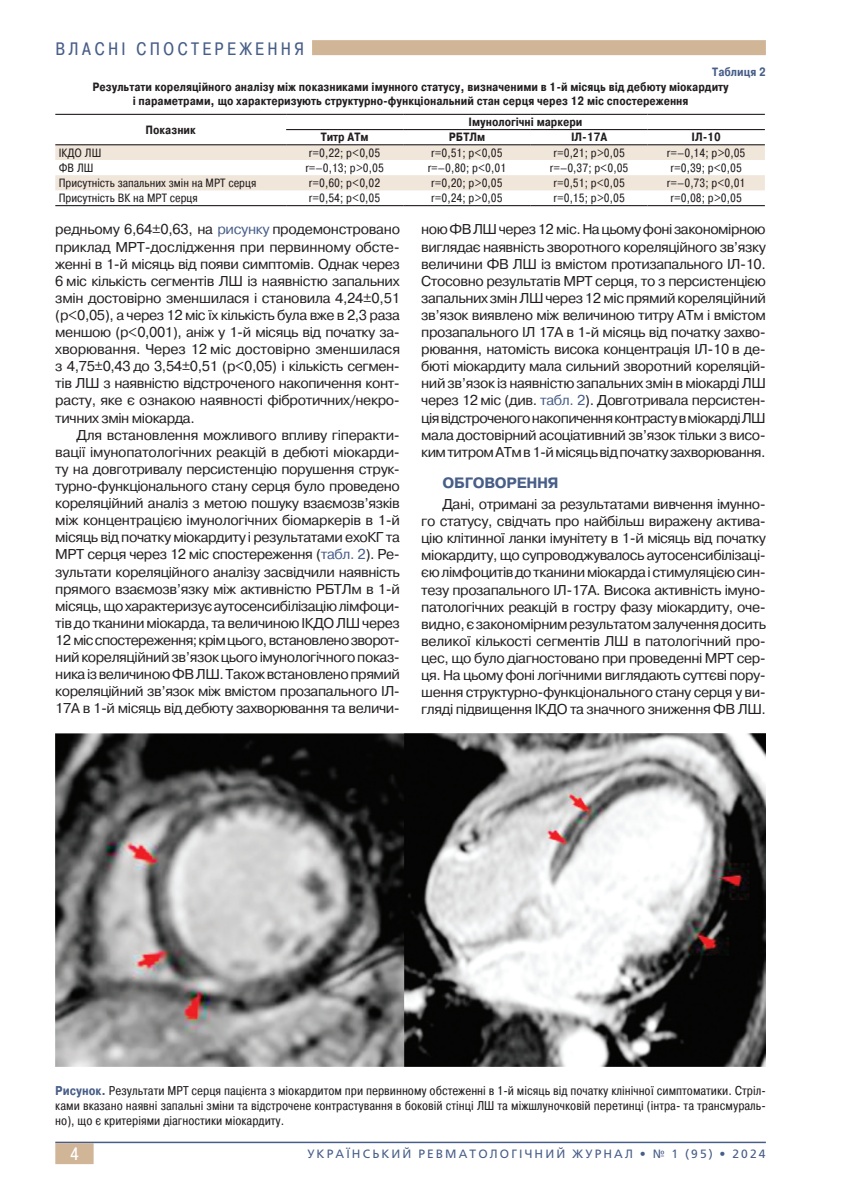
<style>
.page{position:relative;width:851px;height:1204px;background:#fff}
.page>*{position:absolute;margin:0;border:0;box-sizing:border-box;transform-origin:0 0}
.t1{font:18px "Pragmatica Cond";letter-spacing:.175em;color:#485e88}
.t2{font:18px "Pragmatica Cond";color:#fff}
.Заголовок{font:700 15px "Pragmatica";letter-spacing:-.02em;color:#485e88}
.Текст{font:14.25px/17.1px "Pragmatica";letter-spacing:-.03em;color:#231f20;text-align:justify}
.Рисунок{font:12.75px/15.3px "Pragmatica Cond";color:#231f20;text-align:justify}
.Таблица{font:12px "Pragmatica Cond";color:#231f20}
.Название_2{font:700 12px/14.4px "Pragmatica Cond";color:#231f20;text-align:center}
.Заголовок-2{font:700 12px "Pragmatica Cond";color:#231f20}
.t3{font:12px "Free Set";letter-spacing:.175em;color:#485e88}
.Название_1{font:700 12px "Pragmatica Cond";color:#485e88}
.s1{color:#485e88}
.s2{font-weight:700;color:#485e88}
</style>
<div class="page">
<hr style="left:55px;top:1141px;width:710px;height:2px;background:#485e88">
<div style="left:55px;top:1142px;width:39px;height:21px;background:#d1b597"></div>
<img style="left:55px;top:733px;width:710px;height:333px">
<svg style="left:55px;top:145px;width:709px;height:45px"></svg>
<hr style="left:286px;top:129px;width:117px;height:1px;background:#231f20">
<hr style="left:403px;top:129px;width:127px;height:1px;background:#231f20">
<hr style="left:530px;top:129px;width:117px;height:1px;background:#231f20">
<hr style="left:647px;top:129px;width:117px;height:1px;background:#231f20">
<hr style="left:55px;top:114px;width:231px;height:1px;background:#231f20">
<hr style="left:286px;top:114px;width:117px;height:1px;background:#231f20">
<hr style="left:403px;top:114px;width:127px;height:1px;background:#231f20">
<hr style="left:530px;top:114px;width:117px;height:1px;background:#231f20">
<hr style="left:647px;top:114px;width:117px;height:1px;background:#231f20">
<hr style="left:55px;top:144px;width:231px;height:1px;background:#231f20">
<hr style="left:286px;top:144px;width:117px;height:1px;background:#231f20">
<hr style="left:403px;top:144px;width:127px;height:1px;background:#231f20">
<hr style="left:530px;top:144px;width:117px;height:1px;background:#231f20">
<hr style="left:647px;top:144px;width:117px;height:1px;background:#231f20">
<hr style="left:55px;top:205px;width:231px;height:1px;background:#231f20">
<hr style="left:286px;top:205px;width:117px;height:1px;background:#231f20">
<hr style="left:403px;top:205px;width:127px;height:1px;background:#231f20">
<hr style="left:530px;top:205px;width:117px;height:1px;background:#231f20">
<hr style="left:647px;top:205px;width:117px;height:1px;background:#231f20">
<div style="left:55px;top:40px;width:710px;height:15px;background:#d1b597"></div>
<div style="left:45px;top:38px;width:267px;height:18px;background:#fff"></div>
<p class="t1" style="left:55px;top:38px;width:250px">ВЛАСНІ СПОСТЕРЕЖЕННЯ</p>
<p class="Название_1" style="left:712px;top:65px;width:55px">Таблиця 2</p>
<p class="Название_2" style="left:92px;top:80px;width:637px">Результати кореляційного аналізу між показниками імунного статусу, визначеними в 1-й місяць від дебюту міокардиту і параметрами, що характеризують структурно-функціональний стан серця через 12 міс спостереження</p>
<p class="Заголовок-2" style="left:145px;top:122px;width:52px">Показник</p>
<p class="Заголовок-2" style="left:468px;top:115px;width:115px">Імунологічні маркери</p>
<p class="Заголовок-2" style="left:321px;top:130px;width:49px">Титр АТм</p>
<p class="Заголовок-2" style="left:448px;top:130px;width:38px">РБТЛм</p>
<p class="Заголовок-2" style="left:571px;top:130px;width:38px">ІЛ-17А</p>
<p class="Заголовок-2" style="left:691px;top:130px;width:31px">ІЛ-10</p>
<p class="Таблица" style="left:59px;top:145px;width:44px">ІКДО ЛШ</p>
<p class="Таблица" style="left:309px;top:145px;width:73px">r=0,22; p&lt;0,05</p>
<p class="Таблица" style="left:431px;top:145px;width:73px">r=0,51; р&lt;0,05</p>
<p class="Таблица" style="left:553px;top:145px;width:73px">r=0,21; р&gt;0,05</p>
<p class="Таблица" style="left:667px;top:145px;width:80px">r=–0,14; р&gt;0,05</p>
<p class="Таблица" style="left:59px;top:160px;width:36px">ФВ ЛШ</p>
<p class="Таблица" style="left:305px;top:160px;width:80px">r=–0,13; p&gt;0,05</p>
<p class="Таблица" style="left:427px;top:160px;width:80px">r=–0,80; р&lt;0,01</p>
<p class="Таблица" style="left:550px;top:160px;width:80px">r=–0,37; р&lt;0,05</p>
<p class="Таблица" style="left:670px;top:160px;width:73px">r=0,39; р&lt;0,05</p>
<p class="Таблица" style="left:59px;top:175px;width:199px">Присутність запальних змін на МРТ серця</p>
<p class="Таблица" style="left:309px;top:175px;width:73px">r=0,60; р&lt;0,02</p>
<p class="Таблица" style="left:431px;top:175px;width:73px">r=0,20; р&gt;0,05</p>
<p class="Таблица" style="left:553px;top:175px;width:73px">r=0,51; р&lt;0,05</p>
<p class="Таблица" style="left:667px;top:175px;width:80px">r=–0,73; р&lt;0,01</p>
<p class="Таблица" style="left:59px;top:191px;width:140px">Присутність ВК на МРТ серця</p>
<p class="Таблица" style="left:309px;top:191px;width:73px">r=0,54; р&lt;0,05</p>
<p class="Таблица" style="left:431px;top:191px;width:73px">r=0,24; р&gt;0,05</p>
<p class="Таблица" style="left:553px;top:191px;width:73px">r=0,15; р&gt;0,05</p>
<p class="Таблица" style="left:670px;top:191px;width:73px">r=0,08; р&gt;0,05</p>
<p class="Текст" style="left:55px;top:221px;width:346px">редньому 6,64±0,63, на <span class="s1">рисунку</span> продемонстровано приклад МРТ-дослідження при первинному обсте&shy;женні в 1- й місяць від появи симптомів. Однак через 6 міс кількість сегментів ЛШ із наявністю запальних змін достовірно зменшилася і становила 4,24±0,51 (р&lt;0,05), а через 12 міс їх кількість була вже в 2,3 раза меншою (р&lt;0,001), аніж у 1- й місяць від початку за&shy;хворювання. Через 12 міс достовірно зменшилася з 4,75±0,43 до 3,54±0,51 (р&lt;0,05) і кількість сегмен&shy;тів ЛШ з наявністю відстроченого накопичення конт&shy;расту, яке є ознакою наявності фібротичних/некро&shy;тичних змін міокарда.</p>
<p class="Текст" style="left:55px;top:426px;width:346px;text-align:left;text-indent:21px">Для встановлення можливого впливу гіперакти&shy;вації імунопатологічних реакцій в дебюті міокарди&shy;ту на довготривалу персистенцію порушення струк&shy;турно-функціонального стану серця було проведено кореляційний аналіз з метою пошуку взаємозв’язків між концентрацією імунологічних біомаркерів в 1- й місяць від початку міокардиту і результатами ехоКГ та МРТ серця через 12 міс спостереження (<span class="s1">табл. 2</span>). Ре&shy;зультати кореляційного аналізу засвідчили наявність прямого взаємозв’язку між активністю РБТЛм в 1- й місяць, щохарактеризує аутосенсибілізацію лімфоци&shy;тів до тканини міокарда, та величиною ІКДО ЛШ через 12 міс спостереження; крім цього, встановлено зворот&shy;ний кореляційний зв’язок цього імунологічного показ&shy;ника із величиною ФВ ЛШ. Також встановлено прямий кореляційний зв’язок між вмістом прозапального ІЛ-17А в 1- й місяць від дебюту захворювання та величи-</p>
<p class="Текст" style="left:421px;top:221px;width:346px">ною ФВ ЛШ через 12 міс. Нацьому фоні закономірною виглядає наявність зворотного кореляційного зв’язку величини ФВ ЛШ із вмістом протизапального ІЛ- 10.<br>Стосовно результатів МРТ серця, то з персистенцією запальних змін ЛШ через 12 міс прямий кореляційний зв’язок виявлено між величиною титру АТм і вмістом прозапального ІЛ 17А в 1- й місяць від початку захво&shy;рювання, натомість висока концентрація ІЛ- 10 в де&shy;бюті міокардиту мала сильний зворотний кореляцій&shy;ний зв’язок із наявністю запальних змін в міокарді ЛШ через 12 міс (див. <span class="s1">табл. 2</span>). Довготривала персистен&shy;ція відстроченого накопичення контрасту вміокарді ЛШ мала достовірний асоціативний зв’язок тільки з висо&shy;ким титром АТм в1- й місяць від початку захворювання.</p>
<p class="Заголовок" style="left:442px;top:472px;width:118px">ОБГОВОРЕННЯ</p>
<p class="Текст" style="left:421px;top:496px;width:346px;text-indent:21px">Дані, отримані за результатами вивчення імунно&shy;го статусу, свідчать про найбільш виражену актива&shy;цію клітинної ланки імунітету в 1- й місяць від початку міокардиту, що супроводжувалось аутосенсибілізаці&shy;єю лімфоцитів дотканини міокарда і стимуляцією син&shy;тезу прозапального ІЛ- 17А. Висока активність імуно&shy;патологічних реакцій в гостру фазу міокардиту, оче&shy;видно, є закономірним результатом залучення досить великої кількості сегментів ЛШ в патологічний про&shy;цес, що було діагностовано при проведенні МРТ сер&shy;ця. На цьому фоні логічними виглядають суттєві пору&shy;шення структурно-функціонального стану серця у ви&shy;гляді підвищення ІКДО та значного зниження ФВ ЛШ.</p>
<p class="Рисунок" style="left:55px;top:1082px;width:712px"><span class="s2">Рисунок.</span> Результати МРТ серця пацієнта з міокардитом при первинному обстеженні в 1-й місяць від початку клінічної симптоматики. Стріл&shy;ками вказано наявні запальні зміни та відстрочене контрастування в боковій стінці ЛШ та міжшлуночковій перетинці (інтра- та трансмураль&shy;но), що є критеріями діагностики міокардиту.</p>
<p class="t2" style="left:70px;top:1142px;width:10px">4</p>
<p class="t3" style="left:307px;top:1146px;width:459px">УКРАЇНСЬКИЙ РЕВМАТОЛОГІЧНИЙ ЖУРНАЛ • № 1 (95) • 2024</p>
</div>
